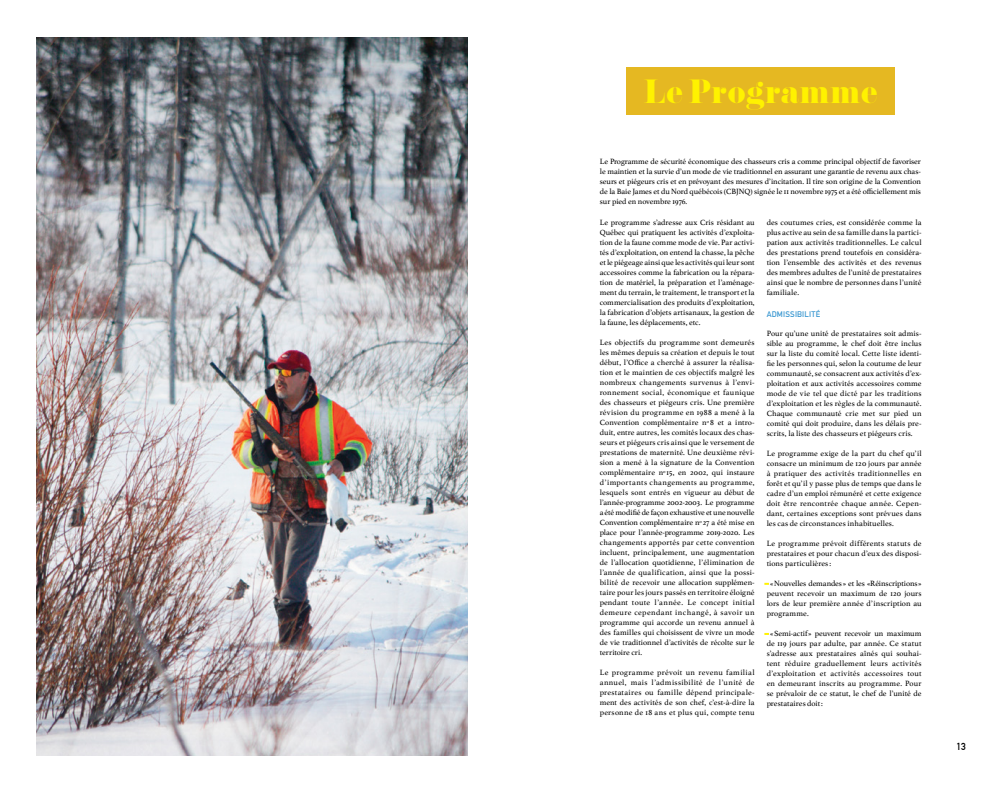
<style>
.page{position:relative;width:1008px;height:792px;background:#fff}
.page>*{position:absolute;margin:0;border:0;box-sizing:border-box;transform-origin:0 0}
.t1{font:30px "Pistilli";color:#fff200}
.t2{font:700 10px "DIN Alternate";color:#000}
.t3{font:8px/10px "Athelas";letter-spacing:.005em;color:#000;text-align:justify}
.t4{font:700 8px "DIN Alternate";letter-spacing:.02em;color:#3b98d1}
</style>
<div class="page">
<img style="left:36px;top:37px;width:432px;height:719px">
<div style="left:626px;top:67px;width:269px;height:47px;background:#e5b822"></div>
<h1 class="t1" style="left:644px;top:72px;width:236px">Le Programme</h1>
<p class="t3" style="left:600px;top:157px;width:323px">Le Programme de sécurité économique des chasseurs cris a comme principal objectif de favoriser le maintien et la survie d’un mode de vie traditionnel en assurant une garantie de revenu aux chas&shy;seurs et piégeurs cris et en prévoyant des mesures d’incitation. Il tire son origine de la Convention de la Baie James et du Nord québécois (CBJNQ) signée le 11 novembre 1975 et a été officiellement mis sur pied en novembre 1976.</p>
<p class="t3" style="left:600px;top:218px;width:156px">Le programme s’adresse aux Cris résidant au Québec qui pratiquent les activités d’exploita&shy;tion de la faune comme mode de vie. Par activi&shy;tés d’exploitation, on entend la chasse, la pêche et le piégeage ainsi que les activités qui leur sont accessoires comme la fabrication ou la répara&shy;tion de matériel, la préparation et l’aménage&shy;ment du terrain, le traitement, le transport et la commercialisation des produits d’exploitation, la fabrication d’objets artisanaux, la gestion de la faune, les déplacements, etc.</p>
<p class="t3" style="left:600px;top:338px;width:156px">Les objectifs du programme sont demeurés les mêmes depuis sa création et depuis le tout début, l’Office a cherché à assurer la réalisa&shy;tion et le maintien de ces objectifs malgré les nombreux changements survenus à l’envi&shy;ronnement social, économique et faunique des chasseurs et piégeurs cris. Une première révision du programme en 1988 a mené à la Convention complémentaire n<sup>o</sup> 8 et a intro&shy;duit, entre autres, les comités locaux des chas&shy;seurs et piégeurs cris ainsi que le versement de prestations de maternité. Une deuxième révi&shy;sion a mené à la signature de la Convention complémentaire n<sup>o</sup> 15, en 2002, qui instaure d’importants changements au programme, lesquels sont entrés en vigueur au début de l’année-programme 2002-2003. Le programme a été modifié de façon exhaustive et une nouvelle Convention complémentaire n<sup>o</sup> 27 a été mise en place pour l’année-programme 2019-2020. Les changements apportés par cette convention incluent, principalement, une augmentation de l’allocation quotidienne, l’élimination de l’année de qualification, ainsi que la possi&shy;bilité de recevoir une allocation supplémen&shy;taire pour les jours passés en territoire éloigné pendant toute l’année. Le concept initial demeure cependant inchangé, à savoir un programme qui accorde un revenu annuel à des familles qui choisissent de vivre un mode de vie traditionnel d’activités de récolte sur le territoire cri.</p>
<p class="t3" style="left:600px;top:668px;width:156px">Le programme prévoit un revenu familial annuel, mais l’admissibilité de l’unité de prestataires ou famille dépend principale&shy;ment des activités de son chef, c’est-à-dire la personne de 18 ans et plus qui, compte tenu</p>
<p class="t3" style="left:767px;top:218px;width:156px">des coutumes cries, est considérée comme la plus active au sein de sa famille dans la partici&shy;pation aux activités traditionnelles. Le calcul des prestations prend toutefois en considéra&shy;tion l’ensemble des activités et des revenus des membres adultes de l’unité de prestataires ainsi que le nombre de personnes dans l’unité familiale.</p>
<p class="t4" style="left:767px;top:308px;width:55px">ADMISSIBILITÉ</p>
<p class="t3" style="left:767px;top:328px;width:156px">Pour qu’une unité de prestataires soit admis&shy;sible au programme, le chef doit être inclus sur la liste du comité local. Cette liste identi&shy;fie les personnes qui, selon la coutume de leur communauté, se consacrent aux activités d’ex&shy;ploitation et aux activités accessoires comme mode de vie tel que dicté par les traditions d’exploitation et les règles de la communauté.<br>Chaque communauté crie met sur pied un comité qui doit produire, dans les délais pre&shy;scrits, la liste des chasseurs et piégeurs cris.</p>
<p class="t3" style="left:767px;top:448px;width:156px">Le programme exige de la part du chef qu’il consacre un minimum de 120 jours par année à pratiquer des activités traditionnelles en forêt et qu’il y passe plus de temps que dans le cadre d’un emploi rémunéré et cette exigence doit être rencontrée chaque année. Cepen&shy;dant, certaines exceptions sont prévues dans les cas de circonstances inhabituelles.</p>
<p class="t3" style="left:767px;top:538px;width:156px">Le programme prévoit différents statuts de prestataires et pour chacun d’eux des disposi&shy;tions particulières:</p>
<p class="t3" style="left:767px;top:578px;width:156px;text-indent:4px">«Nouvelles demandes» et les «Réinscriptions» peuvent recevoir un maximum de 120 jours lors de leur première année d’inscription au programme.</p>
<p class="t3" style="left:767px;top:628px;width:156px;text-indent:4px">«Semi-actif» peuvent recevoir un maximum de 119 jours par adulte, par année. Ce statut s’adresse aux prestataires aînés qui souhai&shy;tent réduire graduellement leurs activités d’exploitation et activités accessoires tout en demeurant inscrits au programme. Pour se prévaloir de ce statut, le chef de l’unité de prestataires doit:</p>
<p class="t2" style="left:956px;top:738px;width:11px">13</p>
</div>
